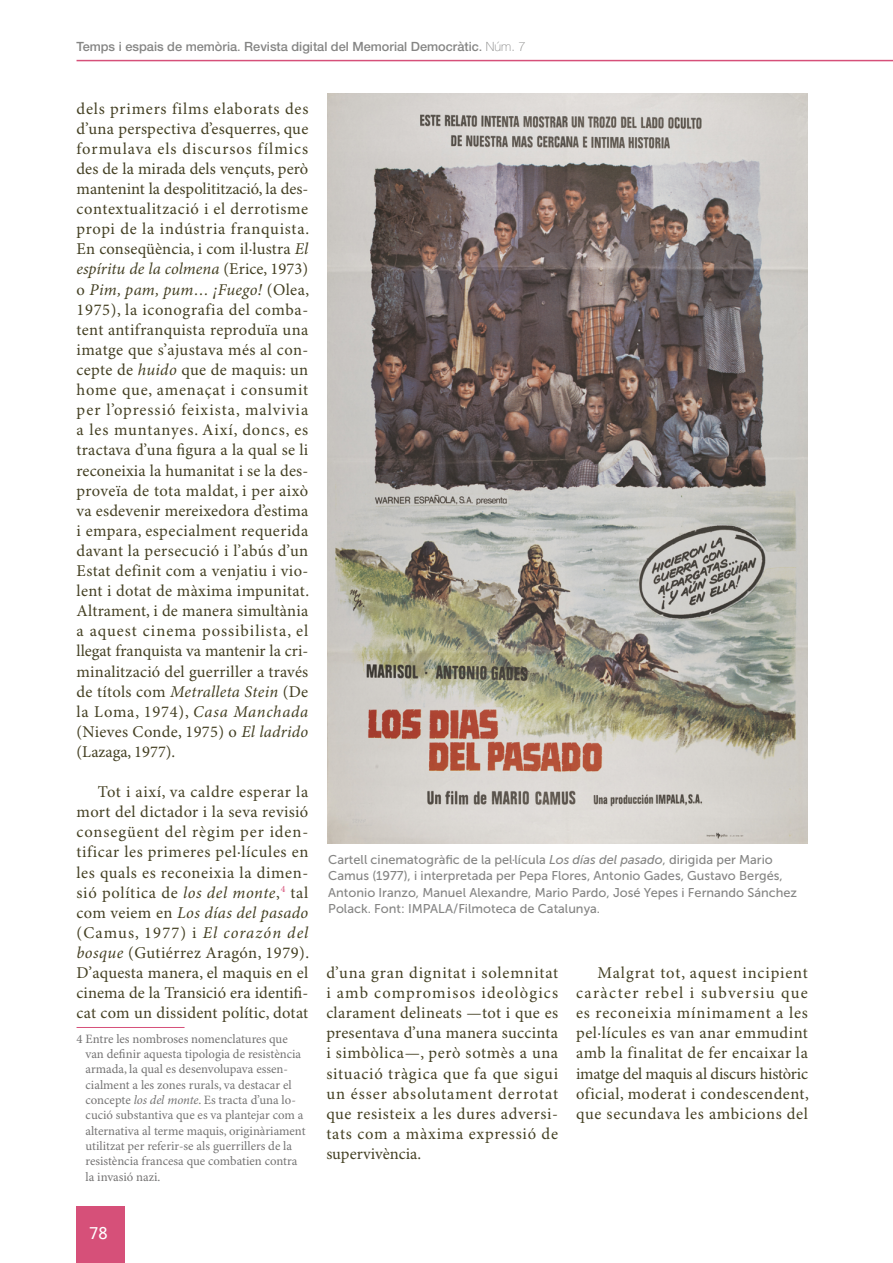
<style>
.page{position:relative;width:893px;height:1263px;background:#fff}
.page>*{position:absolute;margin:0;border:0;box-sizing:border-box;transform-origin:0 0}
.Text_01{font:16.5px/20.1px "Minion Pro";letter-spacing:.03em;color:#444023;text-align:justify}
.t1{font:16.5px "Microsoft Sans Serif";color:#fff}
.Notes_al_peu{font:12.75px/15.3px "Minion Pro";color:#747373}
.Peu_imatge{font:12.75px/16.5px "Museo Sans 500";color:#858584}
.t2{font:500 12.75px "Helvetica Neue LT Std";color:#858584}
.s1{font-weight:400}
.s2{font-weight:100}
.s3{font-style:italic}
</style>
<div class="page">
<div style="left:77px;top:1206px;width:48px;height:57px;background:#d65079"></div>
<hr style="left:77px;top:60px;width:816px;height:1px;background:#d65079">
<hr style="left:77px;top:1027px;width:108px;height:1px;background:#d65079">
<img style="left:327px;top:94px;width:480px;height:750px">
<p class="t2" style="left:77px;top:39px;width:450px">Temps i espais de memòria<span class="s1">.</span> Revista digital del Memorial Democràtic<span class="s1">.</span> <span class="s2">Núm. 7</span></p>
<p class="Text_01" style="left:77px;top:99px;width:234px">dels primers films elaborats des d’una perspectiva d’esquerres, que formulava els discursos fílmics des de la mirada dels vençuts, però mantenint la despolitització, la des&shy;contextualització i el derrotisme propi de la indústria franquista.<br>En conseqüència, i com il·lustra <span class="s3">El espíritu de la colmena</span> (Erice, 1973) o <span class="s3">Pim, pam, pum… ¡Fuego!</span> (Olea, 1975), la iconografia del comba&shy;tent antifranquista reproduïa una imatge que s’ajustava més al con&shy;cepte de <span class="s3">huido</span> que de maquis: un home que, amenaçat i consumit per l’opressió feixista, malvivia a les muntanyes. Així, doncs, es tractava d’una figura a la qual se li reconeixia la humanitat i se la des&shy;proveïa de tota maldat, i per això va esdevenir mereixedora d’estima i empara, especialment requerida davant la persecució i l’abús d’un Estat definit com a venjatiu i vio&shy;lent i dotat de màxima impunitat.<br>Altrament, i de manera simultània a aquest cinema possibilista, el llegat franquista va mantenir la cri&shy;minalització del guerriller a través de títols com <span class="s3">Metralleta Stein</span> (De la Loma, 1974), <span class="s3">Casa Manchada </span>(Nieves Conde, 1975) o <span class="s3">El ladrido </span>(Lazaga, 1977).</p>
<p class="Text_01" style="left:77px;top:782px;width:234px;text-indent:21px">Tot i així, va caldre esperar la mort del dictador i la seva revisió consegüent del règim per iden&shy;tificar les primeres pel·lícules en les quals es reconeixia la dimen&shy;sió política de <span class="s3">los del monte</span>,<sup>4</sup> tal com veiem en <span class="s3">Los días del pasado </span>(Camus, 1977) i <span class="s3">El corazón del bosque</span> (Gutiérrez Aragón, 1979).<br>D’aquesta manera, el maquis en el cinema de la Transició era identifi&shy;cat com un dissident polític, dotat</p>
<p class="Notes_al_peu" style="left:86px;top:1031px;width:222px;text-indent:-9px">4 Entre les nombroses nomenclatures que van definir aquesta tipologia de resistència armada, la qual es desenvolupava essen&shy;cialment a les zones rurals, va destacar el concepte <span class="s3">los del monte</span>. Es tracta d’una lo&shy;cució substantiva que es va plantejar com a alternativa al terme maquis, originàriament utilitzat per referir-se als guerrillers de la resistència francesa que combatien contra la invasió nazi.</p>
<p class="Peu_imatge" style="left:328px;top:851px;width:470px">Cartell cinematogràfic de la pel·lícula <span class="s3">Los días del pasado</span>, dirigida per Mario Camus (1977), i interpretada per Pepa Flores, Antonio Gades, Gustavo Bergés, Antonio Iranzo, Manuel Alexandre, Mario Pardo, José Yepes i Fernando Sánchez Polack. Font: IMPALA/Filmoteca de Catalunya.</p>
<p class="Text_01" style="left:326px;top:963px;width:233px">d’una gran dignitat i solemnitat i amb compromisos ideològics clarament delineats —tot i que es presentava d’una manera succinta i simbòlica—, però sotmès a una situació tràgica que fa que sigui un ésser absolutament derrotat que resisteix a les dures adversi&shy;tats com a màxima expressió de supervivència.</p>
<p class="Text_01" style="left:576px;top:963px;width:234px;text-indent:21px">Malgrat tot, aquest incipient caràcter rebel i subversiu que es reconeixia mínimament a les pel·lícules es van anar emmudint amb la finalitat de fer encaixar la imatge del maquis al discurs històric oficial, moderat i condescendent, que secundava les ambicions del</p>
<p class="t1" style="left:89px;top:1224px;width:20px">78</p>
</div>
